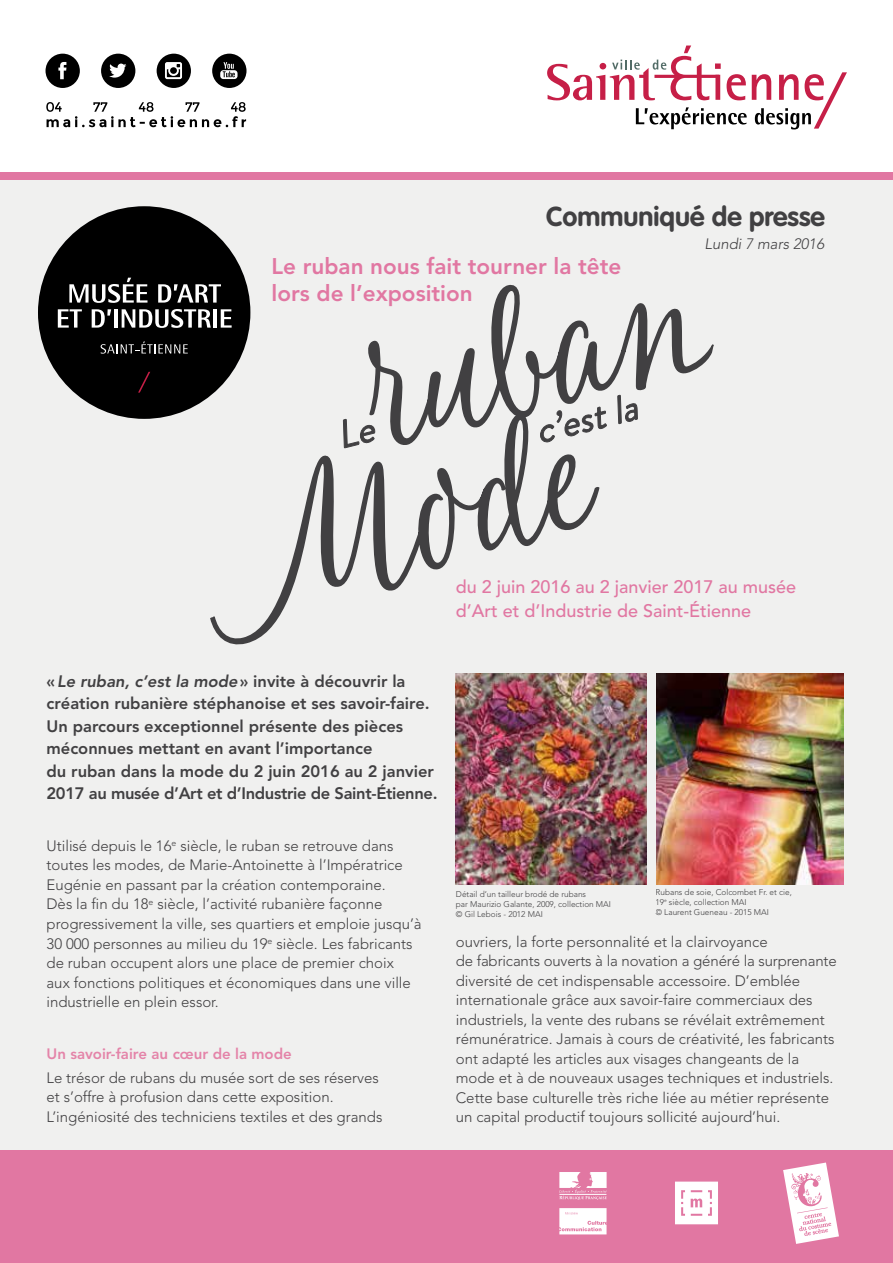
<style>
.page{position:relative;width:893px;height:1263px;background:#fff}
.page>*{position:absolute;margin:0;border:0;box-sizing:border-box;transform-origin:0 0}
.t1{font:700 27px "VAG Rounded";color:#414042}
.t2{font:800 22.5px/27px "Avenir";color:#e177a2}
.t3{font:500 18px/24px "Avenir";color:#e177a2}
.t4{font:800 16.5px/22.5px "Avenir";color:#414042}
.t5{font:300 15px/19.5px "Avenir";color:#414042}
.t6{font:800 15px "Avenir";color:#e484a9}
.t7{font:italic 300 15px "Avenir";color:#414042}
.t8{font:300 8.25px/9.8px "Avenir";color:#414042}
.s1{font-style:italic}
</style>
<div class="page">
<div style="left:0;top:179px;width:893px;height:998px;background:#f0f0ef"></div>
<div style="left:46px;top:54px;width:34px;height:34px;background:#000;border-radius:50%"></div>
<svg style="left:58px;top:62px;width:8px;height:17px"></svg>
<div style="left:101px;top:54px;width:34px;height:34px;background:#000;border-radius:50%"></div>
<svg style="left:109px;top:64px;width:17px;height:14px"></svg>
<div style="left:212px;top:54px;width:34px;height:34px;background:#000;border-radius:50%"></div>
<svg style="left:220px;top:62px;width:18px;height:17px"></svg>
<div style="left:157px;top:54px;width:34px;height:34px;background:#000;border-radius:50%"></div>
<svg style="left:165px;top:62px;width:17px;height:17px"></svg>
<svg style="left:46px;top:102px;width:200px;height:25px"></svg>
<div style="left:0;top:173px;width:893px;height:7px;background:#e177a2"></div>
<svg style="left:547px;top:46px;width:300px;height:83px"></svg>
<div style="left:0;top:1150px;width:893px;height:113px;background:#e177a2"></div>
<svg style="left:559px;top:1208px;width:48px;height:26px"></svg>
<svg style="left:559px;top:1172px;width:48px;height:28px"></svg>
<svg style="left:675px;top:1181px;width:43px;height:43px"></svg>
<svg style="left:783px;top:1162px;width:56px;height:82px"></svg>
<div style="left:38px;top:206px;width:212px;height:213px;background:#000;border-radius:50%"></div>
<svg style="left:69px;top:278px;width:78px;height:25px"></svg>
<svg style="left:158px;top:284px;width:63px;height:19px"></svg>
<svg style="left:58px;top:309px;width:24px;height:19px"></svg>
<svg style="left:92px;top:309px;width:19px;height:19px"></svg>
<hr style="left:114px;top:309px;width:4px;height:19px;background:#fff">
<svg style="left:122px;top:309px;width:89px;height:19px"></svg>
<hr style="left:213px;top:309px;width:4px;height:19px;background:#fff">
<svg style="left:221px;top:309px;width:11px;height:19px"></svg>
<svg style="left:138px;top:372px;width:12px;height:21px"></svg>
<svg style="left:101px;top:341px;width:87px;height:13px"></svg>
<svg style="left:210px;top:420px;width:356px;height:225px"></svg>
<svg style="left:367px;top:285px;width:347px;height:245px"></svg>
<svg style="left:343px;top:396px;width:32px;height:59px"></svg>
<svg style="left:540px;top:385px;width:98px;height:64px"></svg>
<img style="left:456px;top:674px;width:387px;height:210px">
<div style="left:647px;top:669px;width:9px;height:244px;background:#f0f0ef"></div>
<h1 class="t1" style="left:546px;top:200px;width:281px">Communiqué de presse</h1>
<h2 class="t2" style="left:272px;top:253px;width:351px">Le ruban nous fait tourner la tête lors de l’exposition</h2>
<p class="t7" style="left:705px;top:235px;width:121px">Lundi 7 mars 2016</p>
<p class="t3" style="left:456px;top:575px;width:342px">du 2 juin 2016 au 2 janvier 2017 au musée d’Art et d’Industrie de Saint-Étienne</p>
<p class="t4" style="left:47px;top:669px;width:393px">«<span class="s1">Le ruban, c’est la mode</span>» invite à découvrir la création rubanière stéphanoise et ses savoir-faire.<br>Un parcours exceptionnel présente des pièces méconnues mettant en avant l’importance<br>du ruban dans la mode du 2 juin 2016 au 2 janvier 2017 au musée d’Art et d’Industrie de Saint-Étienne.</p>
<p class="t5" style="left:47px;top:836px;width:377px">Utilisé depuis le 16<sup>e</sup> siècle, le ruban se retrouve dans toutes les modes, de Marie-Antoinette à l’Impératrice Eugénie en passant par la création contemporaine.<br>Dès la fin du 18<sup>e</sup> siècle, l’activité rubanière façonne progressivement la ville, ses quartiers et emploie jusqu’à 30 000 personnes au milieu du 19<sup>e</sup> siècle. Les fabricants de ruban occupent alors une place de premier choix<br>aux fonctions politiques et économiques dans une ville industrielle en plein essor.</p>
<p class="t6" style="left:47px;top:1045px;width:247px">Un savoir-faire au cœur de la mode</p>
<p class="t5" style="left:47px;top:1068px;width:337px">Le trésor de rubans du musée sort de ses réserves et s’offre à profusion dans cette exposition.<br>L’ingéniosité des techniciens textiles et des grands</p>
<p class="t8" style="left:456px;top:889px;width:157px">Détail d’un tailleur brodé de rubans<br>par Maurizio Galante, 2009, collection MAI © Gil Lebois - 2012 MAI</p>
<p class="t8" style="left:656px;top:887px;width:138px">Rubans de soie, Colcombet Fr. et cie,<br>19<sup>e</sup> siècle, collection MAI<br>© Laurent Gueneau - 2015 MAI</p>
<p class="t5" style="left:456px;top:932px;width:382px">ouvriers, la forte personnalité et la clairvoyance<br>de fabricants ouverts à la novation a généré la surprenante diversité de cet indispensable accessoire. D’emblée internationale grâce aux savoir-faire commerciaux des industriels, la vente des rubans se révélait extrêmement rémunératrice. Jamais à cours de créativité, les fabricants ont adapté les articles aux visages changeants de la mode et à de nouveaux usages techniques et industriels.<br>Cette base culturelle très riche liée au métier représente un capital productif toujours sollicité aujourd’hui.</p>
</div>
